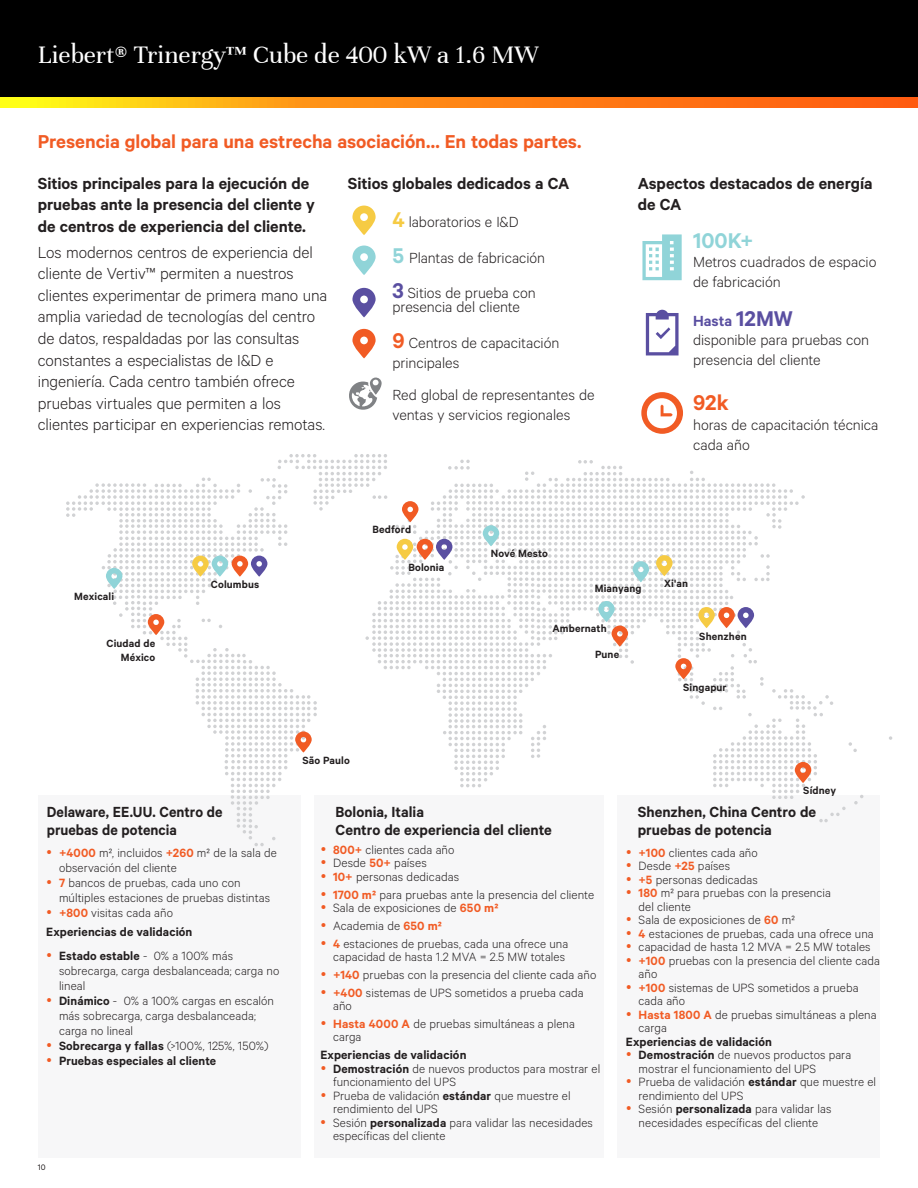
<style>
.page{position:relative;width:918px;height:1188px;background:#fff}
.page>*{position:absolute;margin:0;border:0;box-sizing:border-box;transform-origin:0 0}
.t1{font:27px "Unna";color:#fff}
.t2{font:600 24px "Calibre";color:#90d4d8}
.t3{font:600 24px "Calibre";color:#f15b24}
.t4{font:600 21px "Calibre";letter-spacing:-.005em;color:#f15b24}
.t5{font:300 18px/21.6px "Calibre";letter-spacing:-.005em;color:#231f20}
.t6{font:600 18px/21.6px "Calibre";color:#231f20}
.t7{font:300 16.5px/19.8px "Calibre";color:#231f20}
.t8{font:600 16.5px/18px "Calibre";color:#231f20}
.t9{font:600 16.5px/18px "Calibre";color:#231f20;scale:.96 1}
.t10{font:300 13.5px/13.5px "Calibre";letter-spacing:.005em;color:#231f20}
.t11{font:600 13.5px/24px "Calibre";letter-spacing:.01em;color:#231f20}
.t12{font:600 11.85px/14.1px "Calibre";letter-spacing:.01em;color:#231f20;text-align:right}
.t13{font:9px "Calibre";color:#231f20}
.s1{font-weight:600;font-size:24px;color:#f6cb44}
.s2{font-weight:600;font-size:24px;color:#90d4d8}
.s3{font-weight:600;font-size:24px;color:#5a4fa1}
.s4{font-weight:600;font-size:24px;color:#f15b24}
.s5{font-weight:600;color:#5a4fa1}
.s6{font-weight:600;color:#f15b24}
.s7{font-weight:300}
.s8{font-weight:600}
</style>
<div class="page">
<div style="left:0;top:0;width:918px;height:108px;background:#000"></div>
<svg style="left:0;top:98px;width:918px;height:10px;background:#ff9314"></svg>
<div style="left:38px;top:796px;width:263px;height:362px;background:#f7f7f8"></div>
<div style="left:314px;top:796px;width:290px;height:362px;background:#f7f7f8"></div>
<div style="left:617px;top:796px;width:263px;height:362px;background:#f7f7f8"></div>
<svg style="left:642px;top:234px;width:40px;height:46px"></svg>
<svg style="left:646px;top:310px;width:33px;height:45px"></svg>
<svg style="left:641px;top:392px;width:42px;height:42px"></svg>
<svg style="left:352px;top:206px;width:24px;height:29px"></svg>
<svg style="left:352px;top:246px;width:24px;height:29px"></svg>
<svg style="left:352px;top:288px;width:24px;height:29px"></svg>
<svg style="left:352px;top:329px;width:24px;height:29px"></svg>
<svg style="left:349px;top:377px;width:33px;height:33px"></svg>
<svg style="left:889px;top:736px;width:3px;height:4px"></svg>
<svg style="left:66px;top:454px;width:797px;height:393px"></svg>
<h1 class="t1" style="left:38px;top:39px;width:502px">Liebert® Trinergy™ Cube de 400 kW a 1.6 MW</h1>
<h3 class="t4" style="left:38px;top:129px;width:545px">Presencia global para una estrecha asociación... En todas partes.</h3>
<h3 class="t6" style="left:38px;top:172px;width:279px">Sitios principales para la ejecución de pruebas ante la presencia del cliente y de centros de experiencia del cliente.</h3>
<p class="t5" style="left:38px;top:240px;width:291px">Los modernos centros de experiencia del cliente de Vertiv™ permiten a nuestros clientes experimentar de primera mano una amplia variedad de tecnologías del centro de datos, respaldadas por las consultas constantes a especialistas de I&amp;D e ingeniería. Cada centro también ofrece pruebas virtuales que permiten a los clientes participar en experiencias remotas.</p>
<h3 class="t6" style="left:348px;top:172px;width:223px">Sitios globales dedicados a CA</h3>
<p class="t7" style="left:392px;top:204px;width:154px;line-height:35.5px"><span class="s1">4</span> laboratorios e I&amp;D<br><span class="s2">5</span> Plantas de fabricación<br><span class="s3">3</span> Sitios de prueba con</p>
<p class="t7" style="left:392px;top:289px;width:168px;line-height:35.5px">presencia del cliente<br><span class="s4">9</span> Centros de capacitación</p>
<p class="t7" style="left:392px;top:345px;width:204px;line-height:32.5px">principales<br>Red global de representantes de</p>
<p class="t7" style="left:392px;top:404px;width:179px">ventas y servicios regionales</p>
<p class="t12" style="left:372px;top:522px;width:40px">Bedford</p>
<p class="t12" style="left:408px;top:560px;width:37px">Bolonia</p>
<p class="t12" style="left:491px;top:546px;width:59px">Nové Mesto</p>
<h3 class="t6" style="left:638px;top:172px;width:236px">Aspectos destacados de energía de CA</h3>
<h2 class="t2" style="left:693px;top:226px;width:62px">100K+</h2>
<p class="t7" style="left:693px;top:252px;width:185px">Metros cuadrados de espacio de fabricación</p>
<p class="t7" style="left:693px;top:310px;width:178px"><span class="s5">Hasta</span> <span class="s3">12MW<br></span>disponible para pruebas con presencia del cliente</p>
<h2 class="t3" style="left:693px;top:389px;width:37px">92k</h2>
<p class="t7" style="left:693px;top:414px;width:187px">horas de capacitación técnica cada año</p>
<p class="t12" style="left:74px;top:589px;width:41px">Mexicali</p>
<p class="t12" style="left:107px;top:635px;width:50px">Ciudad de<br>México</p>
<p class="t12" style="left:211px;top:577px;width:50px">Columbus</p>
<p class="t12" style="left:595px;top:581px;width:48px">Mianyang</p>
<p class="t12" style="left:552px;top:621px;width:56px">Ambernath</p>
<p class="t12" style="left:595px;top:647px;width:26px">Pune</p>
<p class="t12" style="left:664px;top:576px;width:25px">Xi'an</p>
<p class="t12" style="left:699px;top:629px;width:49px">Shenzhen</p>
<p class="t12" style="left:683px;top:680px;width:45px">Singapur</p>
<p class="t9" style="left:47px;top:803px;width:185px">Delaware, EE.UU. Centro de pruebas de potencia</p>
<p class="t10" style="left:59px;top:844px;width:219px;line-height:15px"><span class="s6">+4000</span> m², incluidos <span class="s6">+260</span> m² de la sala de observación del cliente<br><span class="s6">7</span> bancos de pruebas, cada uno con múltiples estaciones de pruebas distintas <span class="s6">+800</span> visitas cada año</p>
<p class="t11" style="left:59px;top:920px;width:175px;text-indent:-13px">Experiencias de validación<br>Estado estable <span class="s7">- 0% a 100% más</span></p>
<p class="t10" style="left:59px;top:963px;width:222px;line-height:15px">sobrecarga, carga desbalanceada; carga no lineal<br><span class="s8">Dinámico</span> - 0% a 100% cargas en escalón más sobrecarga, carga desbalanceada; carga no lineal<br><span class="s8">Sobrecarga y fallas</span> (&gt;100%, 125%, 150%)<br><span class="s8">Pruebas especiales al cliente</span></p>
<p class="t13" style="left:38px;top:1162px;width:9px">10</p>
<p class="t12" style="left:302px;top:753px;width:49px">São Paulo</p>
<p class="t8" style="left:335px;top:803px;width:218px">Bolonia, Italia<br>Centro de experiencia del cliente</p>
<p class="t10" style="left:333px;top:842px;width:128px"><span class="s6">800+</span> clientes cada año<br>Desde <span class="s6">50+</span> países<br><span class="s6">10+</span> personas dedicadas</p>
<p class="t10" style="left:333px;top:887px;width:263px"><span class="s6">1700 m²</span> para pruebas ante la presencia del cliente<br>Sala de exposiciones de <span class="s6">650 m²</span></p>
<p class="t10" style="left:333px;top:916px;width:237px;line-height:17.7px">Academia de <span class="s6">650 m²<br>4</span> estaciones de pruebas, cada una ofrece una</p>
<p class="t10" style="left:333px;top:947px;width:265px;line-height:17.7px">capacidad de hasta 1.2 MVA = 2.5 MW totales<br><span class="s6">+140</span> pruebas con la presencia del cliente cada año <span class="s6">+400</span> sistemas de UPS sometidos a prueba cada</p>
<p class="t10" style="left:333px;top:996px;width:243px;line-height:17.7px">año<br><span class="s6">Hasta 4000 A</span> de pruebas simultáneas a plena</p>
<p class="t10" style="left:333px;top:1030px;width:30px">carga</p>
<p class="t10" style="left:333px;top:1047px;width:269px;text-indent:-13px"><span class="s8">Experiencias de validación<br>Demostración</span> de nuevos productos para mostrar el funcionamiento del UPS<br>Prueba de validación <span class="s8">estándar</span> que muestre el rendimiento del UPS<br>Sesión <span class="s8">personalizada</span> para validar las necesidades específicas del cliente</p>
<p class="t12" style="left:803px;top:783px;width:34px">Sídney</p>
<p class="t8" style="left:638px;top:803px;width:180px">Shenzhen, China Centro de pruebas de potencia</p>
<p class="t10" style="left:639px;top:845px;width:243px"><span class="s6">+100</span> clientes cada año<br>Desde <span class="s6">+25</span> países<br><span class="s6">+5</span> personas dedicadas<br><span class="s6">180</span> m² para pruebas con la presencia<br>del cliente<br>Sala de exposiciones de <span class="s6">60</span> m²<br><span class="s6">4</span> estaciones de pruebas, cada una ofrece una capacidad de hasta 1.2 MVA = 2.5 MW totales <span class="s6">+100</span> pruebas con la presencia del cliente cada año<br><span class="s6">+100</span> sistemas de UPS sometidos a prueba cada año<br><span class="s6">Hasta 1800 A</span> de pruebas simultáneas a plena carga</p>
<p class="t10" style="left:639px;top:1034px;width:239px;text-indent:-13px"><span class="s8">Experiencias de validación<br>Demostración</span> de nuevos productos para mostrar el funcionamiento del UPS<br>Prueba de validación <span class="s8">estándar</span> que muestre el rendimiento del UPS<br>Sesión <span class="s8">personalizada</span> para validar las necesidades específicas del cliente</p>
</div>
